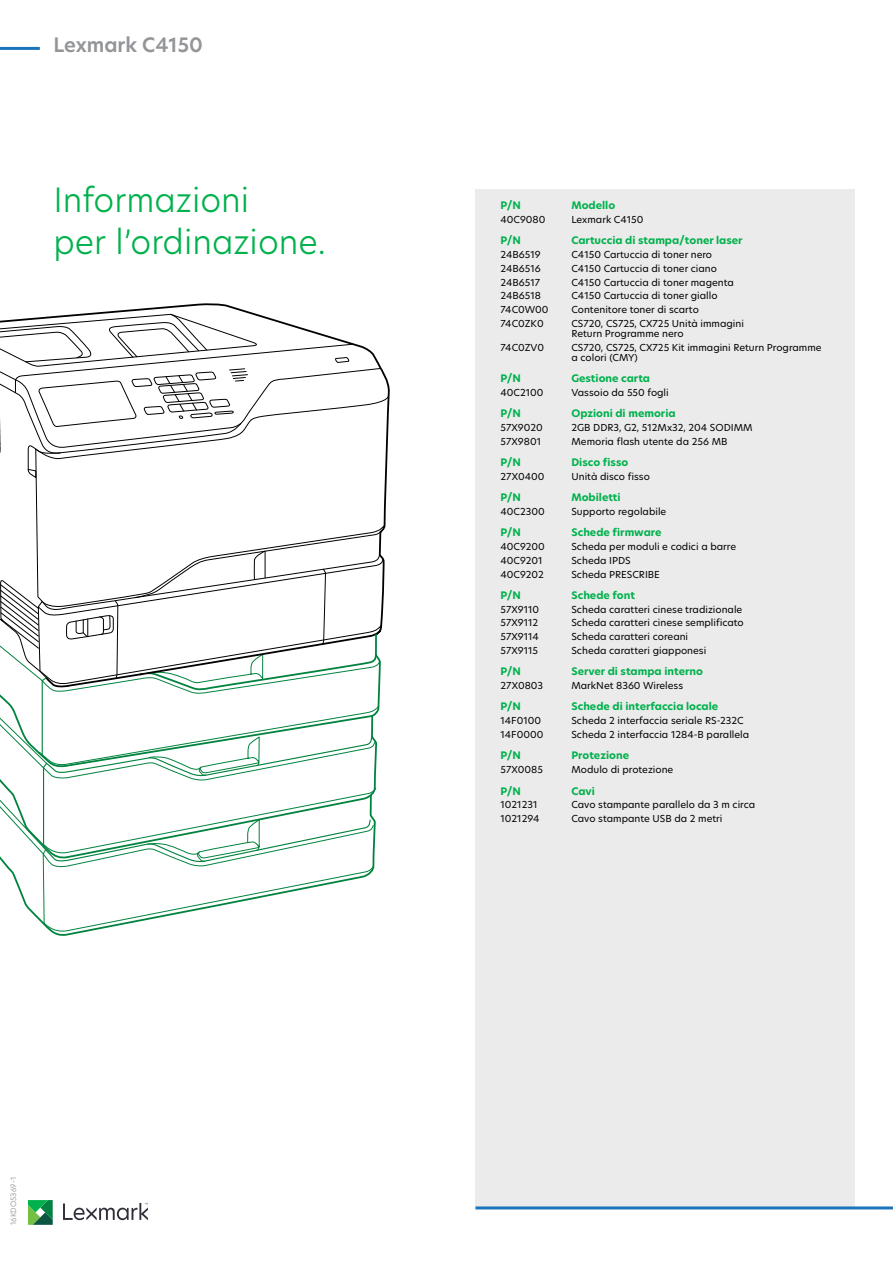
<style>
.page{position:relative;width:893px;height:1263px;background:#fff}
.page>*{position:absolute;margin:0;border:0;box-sizing:border-box;transform-origin:0 0}
.t1{font:300 33px/42px "TP Hero";color:#00b14c}
.t2{font:600 19.5px "TP Hero";color:#939598}
.t3{font:700 10.2px "TP Hero";color:#00b14c}
.t4{font:9.45px/9.8px "TP Hero";color:#000}
.t5{font:300 7.2px "TP Hero";color:#888a8d}
</style>
<div class="page">
<div style="left:475px;top:189px;width:380px;height:1017px;background:#ecebec"></div>
<svg style="left:63px;top:1203px;width:85px;height:17px"></svg>
<svg style="left:28px;top:1200px;width:25px;height:25px"></svg>
<hr style="left:475px;top:1206px;width:418px;height:3px;background:#1c75bc">
<svg style="left:35px;top:369px;width:354px;height:159px"></svg>
<svg style="left:0;top:314px;width:382px;height:164px"></svg>
<svg style="left:0;top:525px;width:385px;height:408px"></svg>
<hr style="left:0;top:47px;width:40px;height:3px;background:#1c75bc">
<h2 class="t2" style="left:53px;top:32px;width:151px">Lexmark C4150</h2>
<h1 class="t1" style="left:53px;top:178px;width:274px">Informazioni<br>per l’ordinazione.</h1>
<p class="t5" style="left:8px;top:1225px;width:50px;rotate:-90deg">16KDO5369-1</p>
<p class="t3" style="left:500px;top:198px;width:22px">P/N</p>
<p class="t3" style="left:571px;top:198px;width:45px">Modello</p>
<p class="t4" style="left:500px;top:214px;width:46px">40C9080</p>
<p class="t4" style="left:571px;top:214px;width:73px">Lexmark C4150</p>
<p class="t3" style="left:500px;top:233px;width:22px">P/N</p>
<p class="t3" style="left:571px;top:233px;width:173px">Cartuccia di stampa/toner laser</p>
<p class="t4" style="left:500px;top:249px;width:42px">24B6519</p>
<p class="t4" style="left:571px;top:249px;width:142px">C4150 Cartuccia di toner nero</p>
<p class="t4" style="left:500px;top:263px;width:42px">24B6516</p>
<p class="t4" style="left:571px;top:263px;width:147px">C4150 Cartuccia di toner ciano</p>
<p class="t4" style="left:500px;top:277px;width:41px">24B6517</p>
<p class="t4" style="left:571px;top:277px;width:164px">C4150 Cartuccia di toner magenta</p>
<p class="t4" style="left:500px;top:291px;width:42px">24B6518</p>
<p class="t4" style="left:571px;top:291px;width:148px">C4150 Cartuccia di toner giallo</p>
<p class="t4" style="left:500px;top:305px;width:49px">74C0W00</p>
<p class="t4" style="left:571px;top:305px;width:129px">Contenitore toner di scarto</p>
<p class="t4" style="left:500px;top:319px;width:45px">74C0ZK0</p>
<p class="t4" style="left:571px;top:319px;width:174px">CS720, CS725, CX725 Unità immagini<br>Return Programme nero</p>
<p class="t4" style="left:500px;top:342px;width:45px">74C0ZV0</p>
<p class="t4" style="left:571px;top:342px;width:252px">CS720, CS725, CX725 Kit immagini Return Programme a colori (CMY)</p>
<p class="t3" style="left:500px;top:371px;width:22px">P/N</p>
<p class="t3" style="left:571px;top:371px;width:80px">Gestione carta</p>
<p class="t4" style="left:500px;top:387px;width:44px">40C2100</p>
<p class="t4" style="left:571px;top:387px;width:99px">Vassoio da 550 fogli</p>
<p class="t3" style="left:500px;top:406px;width:22px">P/N</p>
<p class="t3" style="left:571px;top:406px;width:106px">Opzioni di memoria</p>
<p class="t4" style="left:500px;top:422px;width:44px">57X9020</p>
<p class="t4" style="left:571px;top:422px;width:183px">2GB DDR3, G2, 512Mx32, 204 SODIMM</p>
<p class="t4" style="left:500px;top:436px;width:42px">57X9801</p>
<p class="t4" style="left:571px;top:436px;width:157px">Memoria flash utente da 256 MB</p>
<p class="t3" style="left:500px;top:455px;width:22px">P/N</p>
<p class="t3" style="left:571px;top:455px;width:58px">Disco fisso</p>
<p class="t4" style="left:500px;top:471px;width:45px">27X0400</p>
<p class="t4" style="left:571px;top:471px;width:80px">Unità disco fisso</p>
<p class="t3" style="left:500px;top:490px;width:22px">P/N</p>
<p class="t3" style="left:571px;top:490px;width:51px">Mobiletti</p>
<p class="t4" style="left:500px;top:506px;width:46px">40C2300</p>
<p class="t4" style="left:571px;top:506px;width:96px">Supporto regolabile</p>
<p class="t3" style="left:500px;top:525px;width:22px">P/N</p>
<p class="t3" style="left:571px;top:525px;width:92px">Schede firmware</p>
<p class="t4" style="left:500px;top:541px;width:46px">40C9200</p>
<p class="t4" style="left:571px;top:541px;width:166px">Scheda per moduli e codici a barre</p>
<p class="t4" style="left:500px;top:555px;width:44px">40C9201</p>
<p class="t4" style="left:571px;top:555px;width:61px">Scheda IPDS</p>
<p class="t4" style="left:500px;top:569px;width:45px">40C9202</p>
<p class="t4" style="left:571px;top:569px;width:90px">Scheda PRESCRIBE</p>
<p class="t3" style="left:500px;top:588px;width:22px">P/N</p>
<p class="t3" style="left:571px;top:588px;width:65px">Schede font</p>
<p class="t4" style="left:500px;top:604px;width:40px">57X9110</p>
<p class="t4" style="left:571px;top:604px;width:172px">Scheda caratteri cinese tradizionale</p>
<p class="t4" style="left:500px;top:618px;width:39px">57X9112</p>
<p class="t4" style="left:571px;top:618px;width:174px">Scheda caratteri cinese semplificato</p>
<p class="t4" style="left:500px;top:632px;width:40px">57X9114</p>
<p class="t4" style="left:571px;top:632px;width:118px">Scheda caratteri coreani</p>
<p class="t4" style="left:500px;top:646px;width:39px">57X9115</p>
<p class="t4" style="left:571px;top:646px;width:136px">Scheda caratteri giapponesi</p>
<p class="t3" style="left:500px;top:665px;width:22px">P/N</p>
<p class="t3" style="left:571px;top:665px;width:133px">Server di stampa interno</p>
<p class="t4" style="left:500px;top:681px;width:44px">27X0803</p>
<p class="t4" style="left:571px;top:681px;width:113px">MarkNet 8360 Wireless</p>
<p class="t3" style="left:500px;top:700px;width:22px">P/N</p>
<p class="t3" style="left:571px;top:700px;width:148px">Schede di interfaccia locale</p>
<p class="t4" style="left:500px;top:716px;width:42px">14F0100</p>
<p class="t4" style="left:571px;top:716px;width:174px">Scheda 2 interfaccia seriale RS-232C</p>
<p class="t4" style="left:500px;top:730px;width:44px">14F0000</p>
<p class="t4" style="left:571px;top:730px;width:179px">Scheda 2 interfaccia 1284-B parallela</p>
<p class="t3" style="left:500px;top:749px;width:22px">P/N</p>
<p class="t3" style="left:571px;top:749px;width:59px">Protezione</p>
<p class="t4" style="left:500px;top:765px;width:44px">57X0085</p>
<p class="t4" style="left:571px;top:765px;width:103px">Modulo di protezione</p>
<p class="t3" style="left:500px;top:784px;width:22px">P/N</p>
<p class="t3" style="left:571px;top:784px;width:25px">Cavi</p>
<p class="t4" style="left:500px;top:800px;width:39px">1021231</p>
<p class="t4" style="left:571px;top:800px;width:185px">Cavo stampante parallelo da 3 m circa</p>
<p class="t4" style="left:500px;top:814px;width:41px">1021294</p>
<p class="t4" style="left:571px;top:814px;width:153px">Cavo stampante USB da 2 metri</p>
</div>
